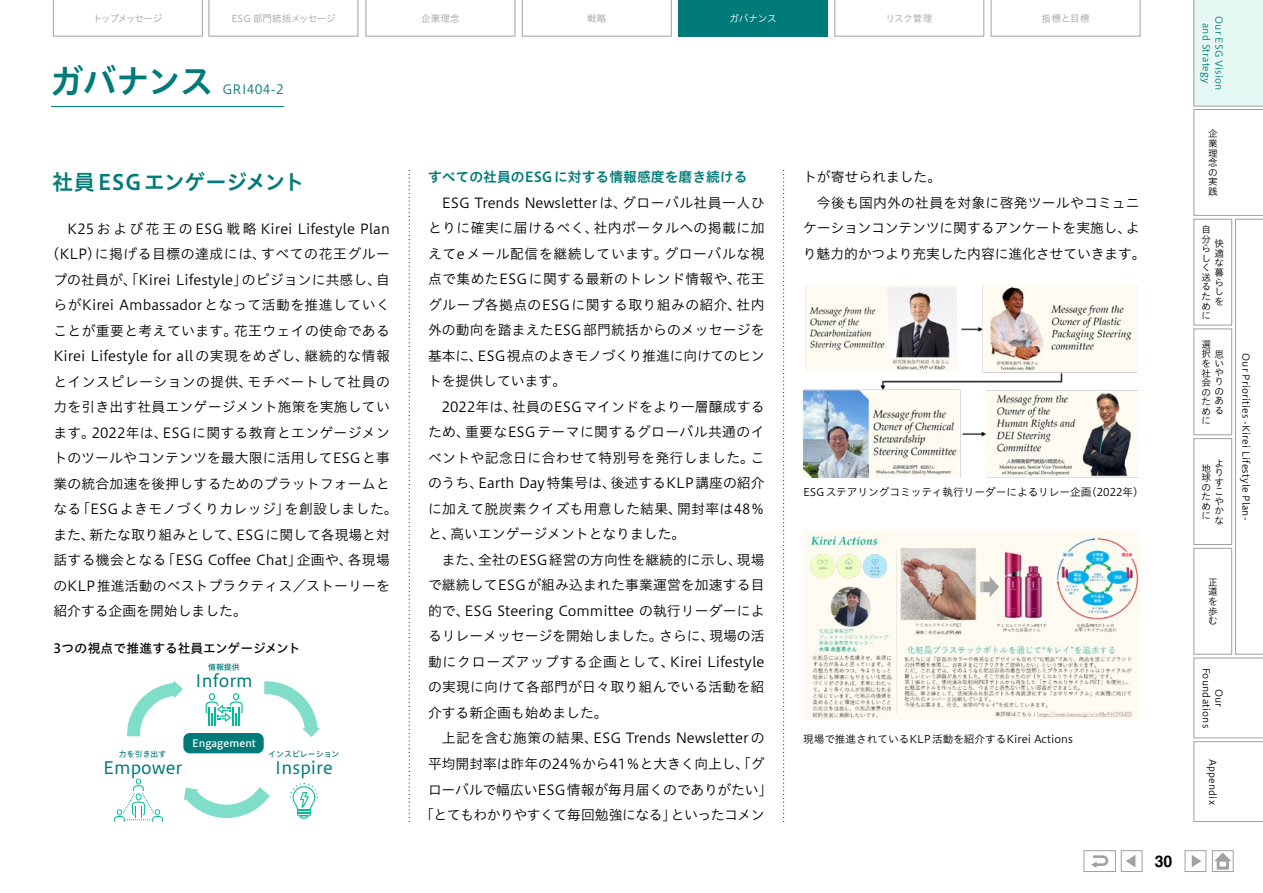
<style>
.page{position:relative;width:1263px;height:893px;background:#fff}
.page>*{position:absolute;margin:0;border:0;box-sizing:border-box;transform-origin:0 0}
.t1{font:34.05px "Hiragino UD Sans Std W6";letter-spacing:-.05em;color:#007b79}
.t2{font:21.3px "Hiragino UD Sans Std W6";letter-spacing:-.01em;color:#007b79}
.t3{font:16.95px "Hiragino UD Sans Std W4";color:#007b79}
.t4{font:700 15.9px "Helvetica";color:#000}
.t5{font:13.8px/25.5px "Hiragino UD Sans Std W3";letter-spacing:.01em;color:#000;text-align:justify}
.t6{font:13.8px "Hiragino UD Sans Std W3";letter-spacing:-.01em;color:#000}
.t7{font:13.8px "Hiragino UD Sans Std W3";letter-spacing:.035em;color:#000}
.t8{font:13.8px "Hiragino UD Sans Std W3";letter-spacing:.03em;color:#000}
.t9{font:13.8px "Hiragino UD Sans Std W3";letter-spacing:.04em;color:#000}
.t10{font:13.8px "Hiragino UD Sans Std W3";letter-spacing:-.035em;color:#000}
.t11{font:13.8px "Hiragino UD Sans Std W6";color:#007b79}
.t12{font:12.75px "Hiragino UD Sans Std W5";color:#000}
.t13{font:12.75px "Hiragino UD Sans Std W3";letter-spacing:.02em;color:#007b79}
.t14{font:10.65px "Hiragino UD Sans Std W3";color:#000}
.t15{font:10.2px "Hiragino UD Sans Std W5";color:#fff}
.t16{font:9.6px/9.6px "Hiragino UD Sans Std W3";letter-spacing:.02em;color:#000;text-align:justify}
.t17{font:9.6px "Hiragino UD Sans Std W3";letter-spacing:-.03em;color:#9fa0a0}
.t18{font:9.6px/12.8px "Hiragino UD Sans Std W3";letter-spacing:.02em;color:#007b79;text-align:center}
.t19{font:9.6px "Hiragino UD Sans Std W3";letter-spacing:-.12em;color:#9fa0a0}
.t20{font:9.6px "Hiragino UD Sans Std W3";letter-spacing:-.02em;color:#fff}
.t21{font:7.95px "Hiragino UD Sans Std N W5";color:#007b79}
</style>
<div class="page">
<svg style="left:783px;top:170px;width:1px;height:652px"></svg>
<svg style="left:409px;top:170px;width:1px;height:652px"></svg>
<div style="left:183px;top:733px;width:81px;height:20px;background:#007b79;border-radius:6px"></div>
<svg style="left:290px;top:783px;width:28px;height:36px"></svg>
<svg style="left:206px;top:693px;width:37px;height:33px"></svg>
<svg style="left:114px;top:778px;width:49px;height:44px"></svg>
<svg style="left:264px;top:681px;width:56px;height:56px"></svg>
<svg style="left:127px;top:680px;width:56px;height:56px"></svg>
<svg style="left:184px;top:787px;width:86px;height:31px"></svg>
<img style="left:803px;top:285px;width:336px;height:192px">
<hr style="left:51px;top:106px;width:233px;height:1px;background:#007b79">
<img style="left:803px;top:530px;width:337px;height:190px">
<div style="left:1185px;top:850px;width:21px;height:22px;background:#fff;border:1px solid #9fa0a0"></div>
<svg style="left:1192px;top:855px;width:9px;height:12px"></svg>
<div style="left:1121px;top:850px;width:21px;height:22px;background:#fff;border:1px solid #9fa0a0"></div>
<svg style="left:1126px;top:855px;width:9px;height:12px"></svg>
<div style="left:1212px;top:850px;width:21px;height:22px;background:#fff;border:1px solid #9fa0a0"></div>
<svg style="left:1214px;top:853px;width:17px;height:17px"></svg>
<div style="left:1084px;top:850px;width:32px;height:22px;background:#fff;border:1px solid #9fa0a0"></div>
<svg style="left:1091px;top:855px;width:17px;height:13px"></svg>
<svg style="left:1194px;top:0;width:69px;height:822px"></svg>
<svg style="left:53px;top:0;width:150px;height:36px"></svg>
<svg style="left:209px;top:0;width:149px;height:36px"></svg>
<svg style="left:366px;top:0;width:149px;height:36px"></svg>
<svg style="left:522px;top:0;width:149px;height:36px"></svg>
<div style="left:678px;top:0;width:149px;height:36px;background:#007b79"></div>
<svg style="left:835px;top:0;width:149px;height:36px"></svg>
<svg style="left:991px;top:0;width:149px;height:36px"></svg>
<p class="t19" style="left:93px;top:11px;width:71px">トップメッセージ</p>
<p class="t17" style="left:231px;top:11px;width:106px">ESG 部門統括メッセージ</p>
<p class="t17" style="left:421px;top:11px;width:40px">企業理念</p>
<p class="t17" style="left:587px;top:11px;width:21px">戦略</p>
<p class="t20" style="left:729px;top:11px;width:49px">ガバナンス</p>
<p class="t17" style="left:885px;top:11px;width:49px">リスク管理</p>
<p class="t17" style="left:1042px;top:11px;width:49px">指標と目標</p>
<h1 class="t1" style="left:50px;top:55px;width:165px">ガバナンス</h1>
<p class="t13" style="left:223px;top:79px;width:63px">GRI404-2</p>
<h2 class="t2" style="left:52px;top:166px;width:254px">社員ESGエンゲージメント</h2>
<p class="t5" style="left:67px;top:215px;width:324px">K25 および花王の ESG 戦略 Kirei Lifestyle Plan</p>
<p class="t9" style="left:46px;top:244px;width:346px">（KLP）に掲げる目標の達成には、すべての花王グルー</p>
<p class="t5" style="left:53px;top:266px;width:338px">プの社員が、「Kirei Lifestyle」のビジョンに共感し、自</p>
<p class="t7" style="left:53px;top:295px;width:338px">らがKirei Ambassador となって活動を推進していく</p>
<p class="t8" style="left:53px;top:320px;width:338px">ことが重要と考えています。花王ウェイの使命である</p>
<p class="t5" style="left:53px;top:342px;width:338px">Kirei Lifestyle for all の実現をめざし、継続的な情報</p>
<p class="t7" style="left:53px;top:371px;width:338px">とインスピレーションの提供、モチベートして社員の</p>
<p class="t5" style="left:53px;top:393px;width:338px">力を引き出す社員エンゲージメント施策を実施してい</p>
<p class="t5" style="left:53px;top:419px;width:338px">ます。2022年は、ESG に関する教育とエンゲージメン</p>
<p class="t5" style="left:53px;top:444px;width:338px">トのツールやコンテンツを最大限に活用してESG と事</p>
<p class="t5" style="left:53px;top:470px;width:338px">業の統合加速を後押しするためのプラットフォームと</p>
<p class="t8" style="left:53px;top:499px;width:346px">なる「ESG よきモノづくりカレッジ」を創設しました。</p>
<p class="t5" style="left:53px;top:521px;width:338px">また、新たな取り組みとして、ESGに関して各現場と対</p>
<p class="t5" style="left:53px;top:547px;width:338px">話する機会となる「ESG Coffee Chat」企画や、各現場</p>
<p class="t5" style="left:53px;top:572px;width:338px">のKLP 推進活動のベストプラクティス／ストーリーを</p>
<p class="t5" style="left:53px;top:598px;width:195px">紹介する企画を開始しました。</p>
<p class="t12" style="left:54px;top:639px;width:248px">3つの視点で推進する社員エンゲージメント</p>
<p class="t21" style="left:208px;top:661px;width:33px">情報提供</p>
<p class="t3" style="left:195px;top:668px;width:59px">Inform</p>
<p class="t21" style="left:119px;top:748px;width:49px">力を引き出す</p>
<p class="t3" style="left:103px;top:754px;width:81px">Empower</p>
<p class="t15" style="left:192px;top:735px;width:65px">Engagement</p>
<p class="t21" style="left:268px;top:748px;width:73px">インスピレーション</p>
<p class="t3" style="left:275px;top:754px;width:59px">Inspire</p>
<p class="t11" style="left:428px;top:166px;width:321px">すべての社員のESGに対する情報感度を磨き続ける</p>
<p class="t5" style="left:428px;top:189px;width:338px;text-indent:14px">ESG Trends Newsletter は、グローバル社員一人ひとりに確実に届けるべく、社内ポータルへの掲載に加えてe メール配信を継続しています。グローバルな視点で集めたESG に関する最新のトレンド情報や、花王グループ各拠点のESG に関する取り組みの紹介、社内外の動向を踏まえたESG 部門統括からのメッセージを基本に、ESG視点のよきモノづくり推進に向けてのヒントを提供しています。</p>
<p class="t5" style="left:428px;top:393px;width:338px;text-indent:14px">2022年は、社員のESGマインドをより一層醸成するため、重要なESG テーマに関するグローバル共通のイベントや記念日に合わせて特別号を発行しました。このうち、Earth Day特集号は、後述するKLP講座の紹介に加えて脱炭素クイズも用意した結果、開封率は48％と、高いエンゲージメントとなりました。</p>
<p class="t5" style="left:428px;top:546px;width:338px;text-indent:14px">また、全社のESG経営の方向性を継続的に示し、現場で継続してESG が組み込まれた事業運営を加速する目的で、ESG Steering Committee の執行リーダーによるリレーメッセージを開始しました。さらに、現場の活動にクローズアップする企画として、Kirei Lifestyleの実現に向けて各部門が日々取り組んでいる活動を紹介する新企画も始めました。</p>
<p class="t5" style="left:442px;top:725px;width:324px">上記を含む施策の結果、ESG Trends Newsletter の</p>
<p class="t6" style="left:428px;top:753px;width:338px">平均開封率は昨年の24％から41％と大きく向上し、「グ</p>
<p class="t5" style="left:428px;top:776px;width:346px">ローバルで幅広いESG情報が毎月届くのでありがたい」</p>
<p class="t10" style="left:420px;top:804px;width:346px">「とてもわかりやすくて毎回勉強になる」といったコメン</p>
<p class="t5" style="left:803px;top:164px;width:140px">トが寄せられました。</p>
<p class="t5" style="left:817px;top:189px;width:324px">今後も国内外の社員を対象に啓発ツールやコミュニ</p>
<p class="t6" style="left:803px;top:218px;width:338px">ケーションコンテンツに関するアンケートを実施し、よ</p>
<p class="t6" style="left:803px;top:243px;width:344px">り魅力的かつより充実した内容に進化させていきます。</p>
<p class="t14" style="left:803px;top:484px;width:342px">ESGステアリングコミッティ執行リーダーによるリレー企画（2022年）</p>
<p class="t14" style="left:803px;top:731px;width:271px">現場で推進されているKLP活動を紹介するKirei Actions</p>
<p class="t4" style="left:1155px;top:848px;width:19px">30</p>
<p class="t18" style="left:1226px;top:16px;width:76px;rotate:90deg">Our ESG Vision and Strategy</p>
<p class="t16" style="left:1208px;top:128px;width:11px">企業理念の実践</p>
<p class="t16" style="left:1201px;top:224px;width:11px;text-align:left">自分らしく送るために</p>
<p class="t16" style="left:1214px;top:238px;width:11px">快適な暮らしを</p>
<p class="t16" style="left:1201px;top:339px;width:11px">選</p>
<p class="t16" style="left:1201px;top:349px;width:23px;text-align:left">択思をい社や会りののたあめる</p>
<p class="t16" style="left:1201px;top:415px;width:10px">に</p>
<p class="t16" style="left:1214px;top:458px;width:11px;text-align:left">よりすこやかな</p>
<p class="t16" style="left:1201px;top:463px;width:11px">地球のために</p>
<p class="t16" style="left:1251px;top:353px;width:169px;rotate:90deg">Our Priorities -Kirei Lifestyle Plan-</p>
<p class="t16" style="left:1208px;top:577px;width:11px">正道を歩む</p>
<p class="t16" style="left:1226px;top:668px;width:62px;line-height:12.8px;text-align:center;rotate:90deg">Our<br>Foundations</p>
<p class="t16" style="left:1218px;top:758px;width:48px;rotate:90deg">Appendix</p>
</div>
